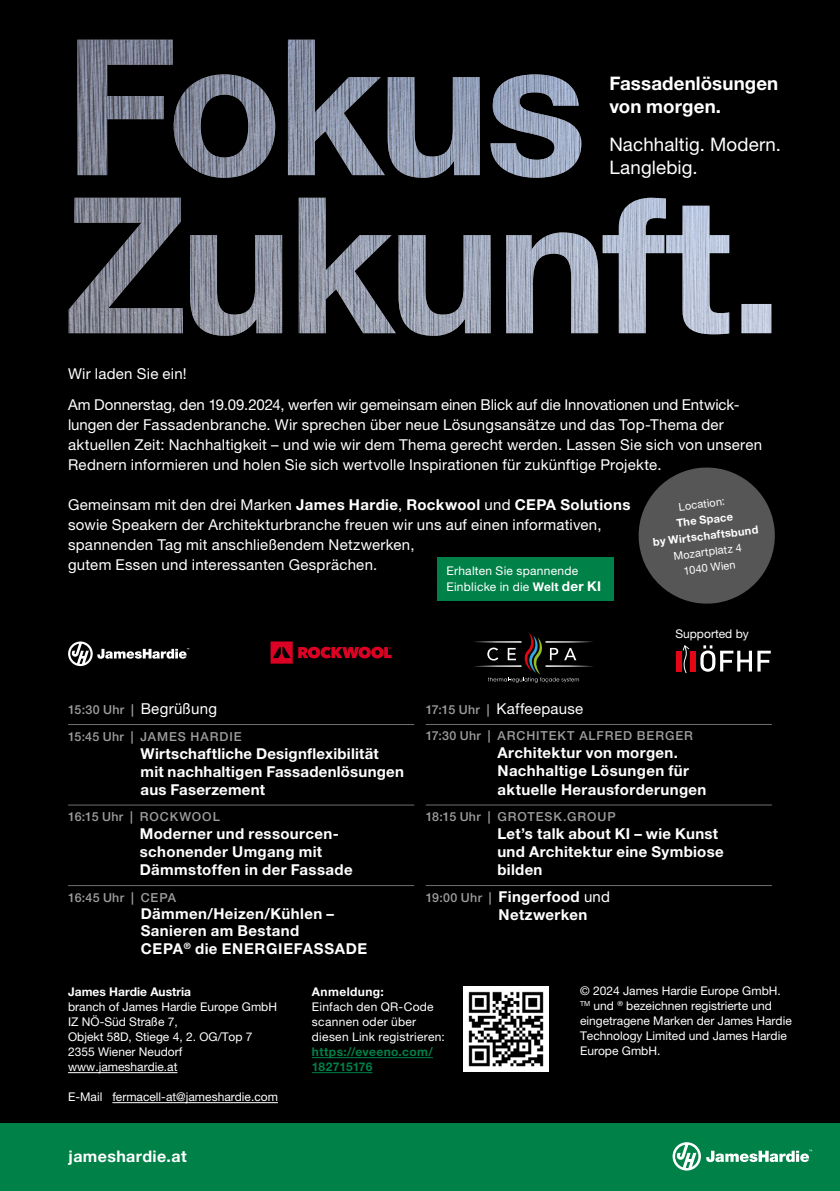
<style>
.page{position:relative;width:840px;height:1191px;background:#fff}
.page>*{position:absolute;margin:0;border:0;box-sizing:border-box;transform-origin:0 0}
.t1{font:18.6px/23.4px "Helvetica Neue LT Pro";letter-spacing:.01em;color:#fff}
.t2{font:700 18.6px/23.4px "Helvetica Neue LT Pro";letter-spacing:.005em;color:#fff}
.t3{font:700 16px "Helvetica Neue LT Pro";letter-spacing:.025em;color:#fff}
.t4{font:15px/20px "Helvetica Neue LT Pro";letter-spacing:.015em;color:#fff}
.t5{font:700 15px/18px "Helvetica Neue LT Pro";letter-spacing:.025em;color:#fff}
.t6{font:15px/30.6px "Helvetica Neue LT Pro";letter-spacing:-.005em;color:#fff}
.t7{font:500 12.4px/26.6px "Helvetica Neue LT Pro";letter-spacing:.07em;color:#9c9d9d}
.t8{font:500 12.4px "Helvetica Neue LT Pro";letter-spacing:.025em;color:#9c9d9d}
.t9{font:12px/15px "Helvetica Neue LT Pro";color:#fff}
.t10{font:12px/15px "Helvetica Neue LT Pro";letter-spacing:.025em;color:#fff}
.t11{font:12px "Helvetica Neue LT Pro";letter-spacing:.02em;color:#fff}
.t12{font:700 12px/15px "Helvetica Neue LT Pro";letter-spacing:.03em;color:#008148}
.t13{font:700 12px "Helvetica Neue LT Pro";color:#fff}
.t14{font:700 12px "Helvetica Neue LT Pro";letter-spacing:.03em;color:#fff}
.t15{font:11px "Helvetica Neue LT Pro";color:#fff}
.t16{font:700 11px/16px "Helvetica Neue LT Pro";color:#fff;text-align:center}
.s1{font-weight:700}
.s2{font-weight:700;font-size:13.6px}
.s3{font-weight:400;font-size:15px;color:#fff}
.s4{font-weight:500;font-size:12.4px;color:#9c9d9d}
.s5{font-weight:400}
</style>
<div class="page">
<div style="left:0;top:1113px;width:839px;height:78px;background:#008148"></div>
<svg style="left:672px;top:1142px;width:139px;height:28px"></svg>
<div style="left:0;top:0;width:839px;height:1123px;background:#000"></div>
<img style="left:69px;top:40px;width:701px;height:296px">
<hr style="left:68px;top:1072px;width:109px;height:1px;background:#fff">
<hr style="left:112px;top:1102px;width:166px;height:1px;background:#fff">
<hr style="left:312px;top:1057px;width:120px;height:1px;background:#008148">
<hr style="left:312px;top:1072px;width:60px;height:1px;background:#008148">
<img style="left:463px;top:986px;width:85px;height:85px">
<svg style="left:638px;top:467px;width:137px;height:137px"></svg>
<div style="left:437px;top:557px;width:176px;height:44px;background:#008148"></div>
<hr style="left:68px;top:724px;width:346px;height:1px;background:#6f6f6e">
<hr style="left:68px;top:804px;width:346px;height:1px;background:#6f6f6e">
<hr style="left:68px;top:885px;width:346px;height:1px;background:#6f6f6e">
<hr style="left:425px;top:724px;width:346px;height:1px;background:#6f6f6e">
<hr style="left:425px;top:804px;width:346px;height:1px;background:#6f6f6e">
<hr style="left:425px;top:885px;width:346px;height:1px;background:#6f6f6e">
<svg style="left:68px;top:641px;width:121px;height:25px"></svg>
<svg style="left:270px;top:641px;width:22px;height:22px"></svg>
<svg style="left:298px;top:646px;width:93px;height:12px"></svg>
<svg style="left:474px;top:633px;width:119px;height:49px"></svg>
<div style="left:675px;top:650px;width:6px;height:21px;background:#e30614"></div>
<div style="left:689px;top:650px;width:6px;height:21px;background:#e30614"></div>
<svg style="left:700px;top:645px;width:51px;height:26px"></svg>
<svg style="left:757px;top:650px;width:13px;height:21px"></svg>
<svg style="left:682px;top:645px;width:7px;height:28px"></svg>
<p class="t2" style="left:609px;top:71px;width:170px">Fassadenlösungen von morgen.</p>
<p class="t1" style="left:609px;top:132px;width:173px">Nachhaltig. Modern.<br>Langlebig.</p>
<p class="t6" style="left:68px;top:358px;width:672px">Wir laden Sie ein!<br>Am Donnerstag, den 19.09.2024, werfen wir gemeinsam einen Blick auf die Innovationen und Entwick-</p>
<p class="t4" style="left:68px;top:414px;width:695px">lungen der Fassadenbranche. Wir sprechen über neue Lösungsansätze und das Top-Thema der aktuellen Zeit: Nachhaltigkeit – und wie wir dem Thema gerecht werden. Lassen Sie sich von unseren<br>Rednern informieren und holen Sie sich wertvolle Inspirationen für zukünftige Projekte.</p>
<p class="t4" style="left:68px;top:494px;width:563px">Gemeinsam mit den drei Marken <span class="s1">James Hardie</span>, <span class="s1">Rockwool</span> und <span class="s1">CEPA Solutions </span>sowie Speakern der Architekturbranche freuen wir uns auf einen informativen, spannenden Tag mit anschließendem Netzwerken,<br>gutem Essen und interessanten Gesprächen.</p>
<p class="t15" style="left:677px;top:500px;width:48px;rotate:-7deg">Location:</p>
<p class="t16" style="left:649px;top:518px;width:107px;rotate:-7deg">The Space<br>by Wirtschaftsbund</p>
<p class="t15" style="left:672px;top:549px;width:70px;rotate:-7deg">Mozartplatz 4</p>
<p class="t11" style="left:446px;top:563px;width:133px">Erhalten Sie spannende</p>
<p class="t15" style="left:682px;top:564px;width:54px;rotate:-7deg">1040 Wien</p>
<p class="t11" style="left:446px;top:580px;width:156px">Einblicke in die <span class="s1">Welt</span> <span class="s2">der KI</span></p>
<p class="t9" style="left:675px;top:626px;width:75px">Supported by</p>
<p class="t7" style="left:68px;top:696px;width:175px">15:30 Uhr | <span class="s3">Begrüßung<br></span>15:45 Uhr | JAMES HARDIE</p>
<p class="t5" style="left:140px;top:744px;width:265px">Wirtschaftliche Designflexibilität mit nachhaltigen Fassadenlösungen aus Faserzement</p>
<p class="t7" style="left:68px;top:803px;width:153px">16:15 Uhr | ROCKWOOL</p>
<p class="t5" style="left:140px;top:824px;width:214px">Moderner und ressourcen&shy;schonender Umgang mit<br>Dämmstoffen in der Fassade</p>
<p class="t8" style="left:68px;top:889px;width:110px">16:45 Uhr | CEPA</p>
<p class="t5" style="left:141px;top:904px;width:228px">Dämmen/Heizen/Kühlen –<br>Sanieren am Bestand<br>CEPA<sup>®</sup> die ENERGIEFASSADE</p>
<p class="t4" style="left:425px;top:698px;width:159px"><span class="s4">17:15 Uhr |</span> Kaffeepause</p>
<p class="t7" style="left:425px;top:722px;width:268px">17:30 Uhr | ARCHITEKT ALFRED BERGER</p>
<p class="t5" style="left:497px;top:744px;width:210px">Architektur von morgen.<br>Nachhaltige Lösungen für aktuelle Herausforderungen</p>
<p class="t7" style="left:425px;top:803px;width:191px">18:15 Uhr | GROTESK.GROUP</p>
<p class="t5" style="left:497px;top:824px;width:228px">Let’s talk about KI – wie Kunst und Architektur eine Symbiose bilden</p>
<p class="t5" style="left:498px;top:887px;width:113px;text-indent:-73px"><span class="s4">19:00 Uhr |</span> Fingerfood <span class="s5">und<br></span>Netzwerken</p>
<p class="t13" style="left:68px;top:984px;width:124px">James Hardie Austria</p>
<p class="t9" style="left:68px;top:999px;width:210px">branch of James Hardie Europe GmbH<br>IZ NÖ-Süd Straße 7,<br>Objekt 58D, Stiege 4, 2. OG/Top 7<br>2355 Wiener Neudorf www.jameshardie.at</p>
<p class="t9" style="left:68px;top:1089px;width:211px">E-Mail fermacell-at@jameshardie.com</p>
<p class="t3" style="left:69px;top:1146px;width:119px">jameshardie.at</p>
<p class="t14" style="left:312px;top:984px;width:73px">Anmeldung:</p>
<p class="t10" style="left:312px;top:999px;width:134px">Einfach den QR-Code scannen oder über diesen Link registrieren:</p>
<p class="t12" style="left:312px;top:1044px;width:122px">https://eveeno.com/<br>182715176</p>
<p class="t9" style="left:579px;top:983px;width:213px">© 2024 James Hardie Europe GmbH.<br><sup>TM</sup> und <sup>®</sup> bezeichnen registrierte und eingetragene Marken der James Hardie<br>Technology Limited und James Hardie<br>Europe GmbH.</p>
</div>
